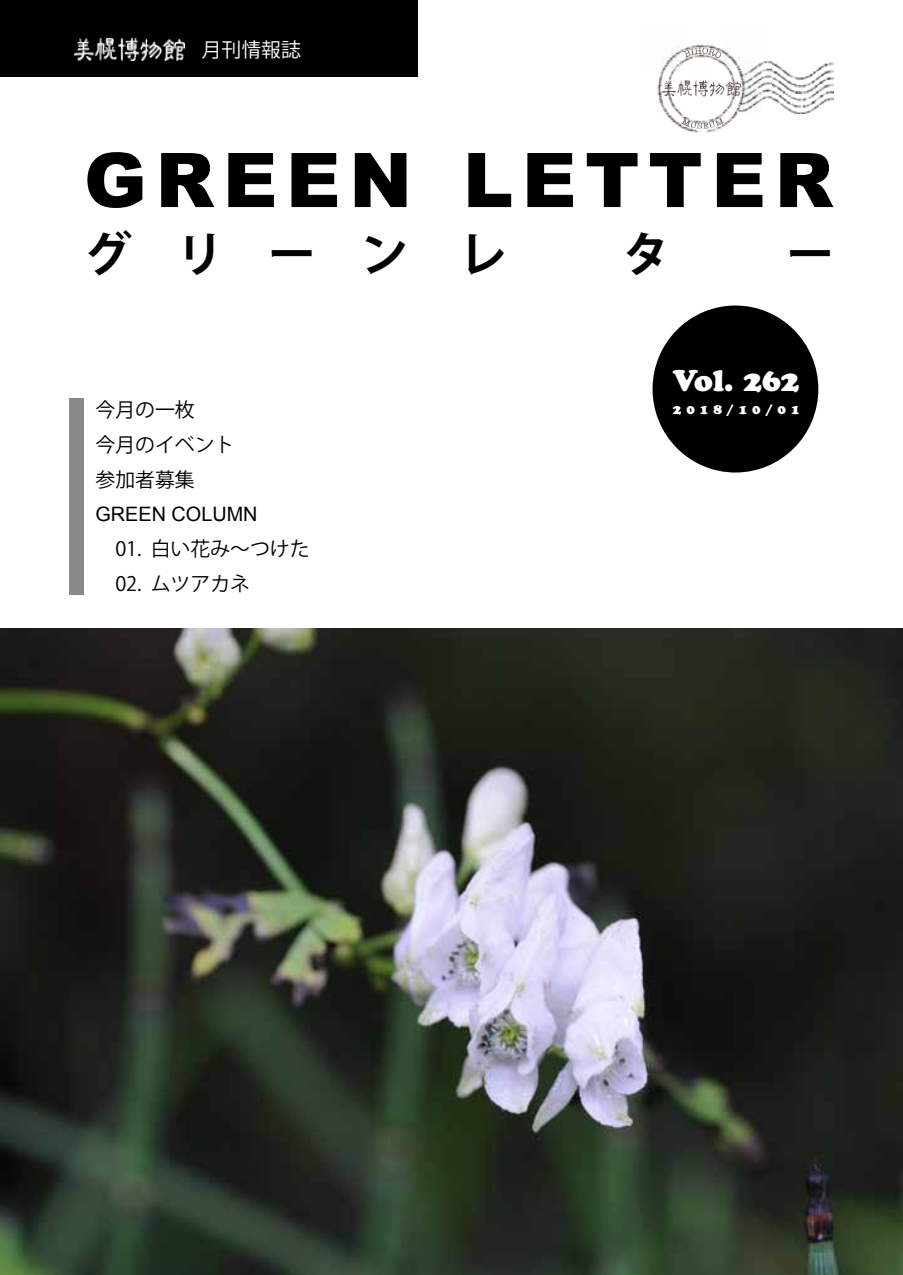
<style>
.page{position:relative;width:903px;height:1275px;background:#fff}
.page>*{position:absolute;margin:0;border:0;box-sizing:border-box;transform-origin:0 0}
.t1{font:900 75.42px "Arial";letter-spacing:.115em;color:#000}
.t2{font:700 47.77px "Koz Go Pr 6 N";color:#000}
.t3{font:29.75px "Cooper Black Std";color:#fff}
.t4{font:19.78px/34.6px "Koz Go Pr 6 N";color:#000}
.t5{font:19.78px "Arial";color:#000}
.t6{font:19.78px "Koz Go Pr 6 N";color:#fff}
.t7{font:13.65px "Cooper Black Std";letter-spacing:.365em;color:#fff}
</style>
<div class="page">
<img style="left:771px;top:61px;width:63px;height:53px">
<img style="left:657px;top:61px;width:114px;height:48px">
<img style="left:662px;top:109px;width:89px;height:19px">
<img style="left:657px;top:47px;width:105px;height:42px">
<img style="left:681px;top:109px;width:41px;height:24px">
<img style="left:722px;top:68px;width:15px;height:41px">
<img style="left:681px;top:44px;width:41px;height:24px">
<img style="left:681px;top:83px;width:52px;height:1px">
<img style="left:737px;top:61px;width:4px;height:30px">
<svg style="left:681px;top:118px;width:6px;height:7px"></svg>
<img style="left:693px;top:80px;width:3px;height:15px">
<svg style="left:698px;top:80px;width:9px;height:12px"></svg>
<svg style="left:693px;top:47px;width:22px;height:9px"></svg>
<svg style="left:676px;top:80px;width:5px;height:13px"></svg>
<svg style="left:733px;top:81px;width:5px;height:7px"></svg>
<div style="left:69px;top:398px;width:15px;height:197px;background:#898989"></div>
<div style="left:0;top:0;width:417px;height:76px;background:#000"></div>
<div style="left:652px;top:305px;width:166px;height:168px;background:#000;border-radius:50%"></div>
<img style="left:75px;top:38px;width:110px;height:22px">
<img style="left:0;top:628px;width:903px;height:647px">
<p class="t6" style="left:202px;top:39px;width:101px">月刊情報誌</p>
<h1 class="t1" style="left:84px;top:125px;width:751px">GREEN LETTER</h1>
<h2 class="t2" style="left:84px;top:227px;width:424px">グリーン レ</h2>
<h2 class="t2" style="left:622px;top:227px;width:49px">タ</h2>
<h2 class="t2" style="left:786px;top:227px;width:49px">ー</h2>
<p class="t4" style="left:95px;top:393px;width:140px">今月の一枚<br>今月のイベント参加者募集</p>
<p class="t5" style="left:95px;top:501px;width:164px">GREEN COLUMN</p>
<p class="t4" style="left:95px;top:532px;width:216px">　01. 白い花み〜つけた　02. ムツアカネ</p>
<h3 class="t3" style="left:673px;top:362px;width:128px">Vol. 262</h3>
<p class="t7" style="left:673px;top:401px;width:128px">2018/10/01</p>
</div>
